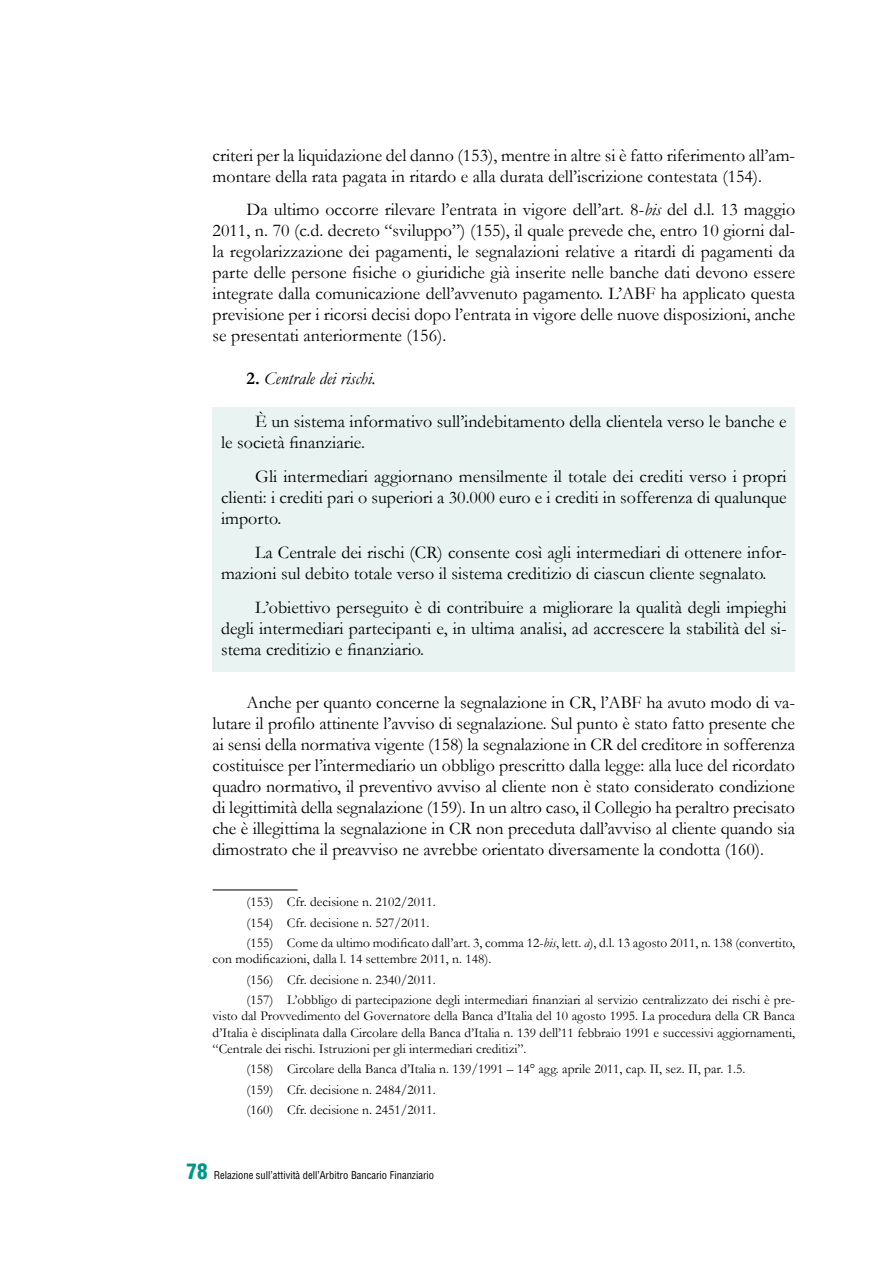
<style>
.page{position:relative;width:893px;height:1263px;background:#fff}
.page>*{position:absolute;margin:0;border:0;box-sizing:border-box;transform-origin:0 0}
.t1{font:18px/21px "Garamond";color:#000;text-align:justify}
.t2{font:italic 18px "Garamond";color:#000}
.t3{font:13.5px/20.4px "Garamond";color:#000}
.t4{font:condensed 10.5px "Helvetica LT Std";color:#000}
.s1{font-style:italic}
.s2{font-weight:700;font-style:normal}
.s3{font-weight:900;font-size:21px;color:#009685}
</style>
<div class="page">
<div style="left:213px;top:407px;width:582px;height:264px;background:#e9f4f2"></div>
<hr style="left:213px;top:890px;width:85px;height:1px;background:#000">
<p class="t1" style="left:213px;top:144px;width:584px">criteri per la liquidazione del danno (153), mentre in altre si è fatto riferimento all’am&shy;montare della rata pagata in ritardo e alla durata dell’iscrizione contestata (154).</p>
<p class="t1" style="left:213px;top:199px;width:584px;text-indent:34px">Da ultimo occorre rilevare l’entrata in vigore dell’art. 8-<span class="s1">bis</span> del d.l. 13 maggio 2011, n. 70 (c.d. decreto “sviluppo”) (155), il quale prevede che, entro 10 giorni dal&shy;la regolarizzazione dei pagamenti, le segnalazioni relative a ritardi di pagamenti da parte delle persone fisiche o giuridiche già inserite nelle banche dati devono essere integrate dalla comunicazione dell’avvenuto pagamento. L’ABF ha applicato questa previsione per i ricorsi decisi dopo l’entrata in vigore delle nuove disposizioni, anche se presentati anteriormente (156).</p>
<p class="t2" style="left:247px;top:366px;width:131px"><span class="s2">2.</span> Centrale dei rischi.</p>
<p class="t1" style="left:221px;top:411px;width:567px;text-indent:34px">È un sistema informativo sull’indebitamento della clientela verso le banche e le società finanziarie.</p>
<p class="t1" style="left:221px;top:465px;width:567px;text-indent:34px">Gli intermediari aggiornano mensilmente il totale dei crediti verso i propri clienti: i crediti pari o superiori a 30.000 euro e i crediti in sofferenza di qualunque importo.</p>
<p class="t1" style="left:221px;top:541px;width:567px;text-indent:34px">La Centrale dei rischi (CR) consente così agli intermediari di ottenere infor&shy;mazioni sul debito totale verso il sistema creditizio di ciascun cliente segnalato.</p>
<p class="t1" style="left:221px;top:596px;width:567px;text-indent:34px">L’obiettivo perseguito è di contribuire a migliorare la qualità degli impieghi degli intermediari partecipanti e, in ultima analisi, ad accrescere la stabilità del si&shy;stema creditizio e finanziario.</p>
<p class="t1" style="left:213px;top:691px;width:584px;text-indent:34px">Anche per quanto concerne la segnalazione in CR, l’ABF ha avuto modo di va&shy;lutare il profilo attinente l’avviso di segnalazione. Sul punto è stato fatto presente che ai sensi della normativa vigente (158) la segnalazione in CR del creditore in sofferenza costituisce per l’intermediario un obbligo prescritto dalla legge: alla luce del ricordato quadro normativo, il preventivo avviso al cliente non è stato considerato condizione di legittimità della segnalazione (159). In un altro caso, il Collegio ha peraltro precisato che è illegittima la segnalazione in CR non preceduta dall’avviso al cliente quando sia dimostrato che il preavviso ne avrebbe orientato diversamente la condotta (160).</p>
<p class="t3" style="left:247px;top:891px;width:550px">(153) Cfr. decisione n. 2102/2011.<br>(154) Cfr. decisione n. 527/2011.<br>(155) Come da ultimo modificato dall’art. 3, comma 12-<span class="s1">bis</span>, lett. <span class="s1">a</span>), d.l. 13 agosto 2011, n. 138 (convertito,</p>
<p class="t3" style="left:247px;top:948px;width:550px;text-indent:-34px">con modificazioni, dalla l. 14 settembre 2011, n. 148).<br>(156) Cfr. decisione n. 2340/2011.<br>(157) L’obbligo di partecipazione degli intermediari finanziari al servizio centralizzato dei rischi è pre-</p>
<p class="t3" style="left:213px;top:1008px;width:584px;line-height:16.2px;text-align:justify">visto dal Provvedimento del Governatore della Banca d’Italia del 10 agosto 1995. La procedura della CR Banca d’Italia è disciplinata dalla Circolare della Banca d’Italia n. 139 dell’11 febbraio 1991 e successivi aggiornamenti, “Centrale dei rischi. Istruzioni per gli intermediari creditizi”.</p>
<p class="t3" style="left:247px;top:1058px;width:500px">(158) Circolare della Banca d’Italia n. 139/1991 – 14° agg. aprile 2011, cap. II, sez. II, par. 1.5. (159) Cfr. decisione n. 2484/2011.<br>(160) Cfr. decisione n. 2451/2011.</p>
<p class="t4" style="left:187px;top:1168px;width:249px"><span class="s3">78</span> Relazione sull’attività dell’Arbitro Bancario Finanziario</p>
</div>
